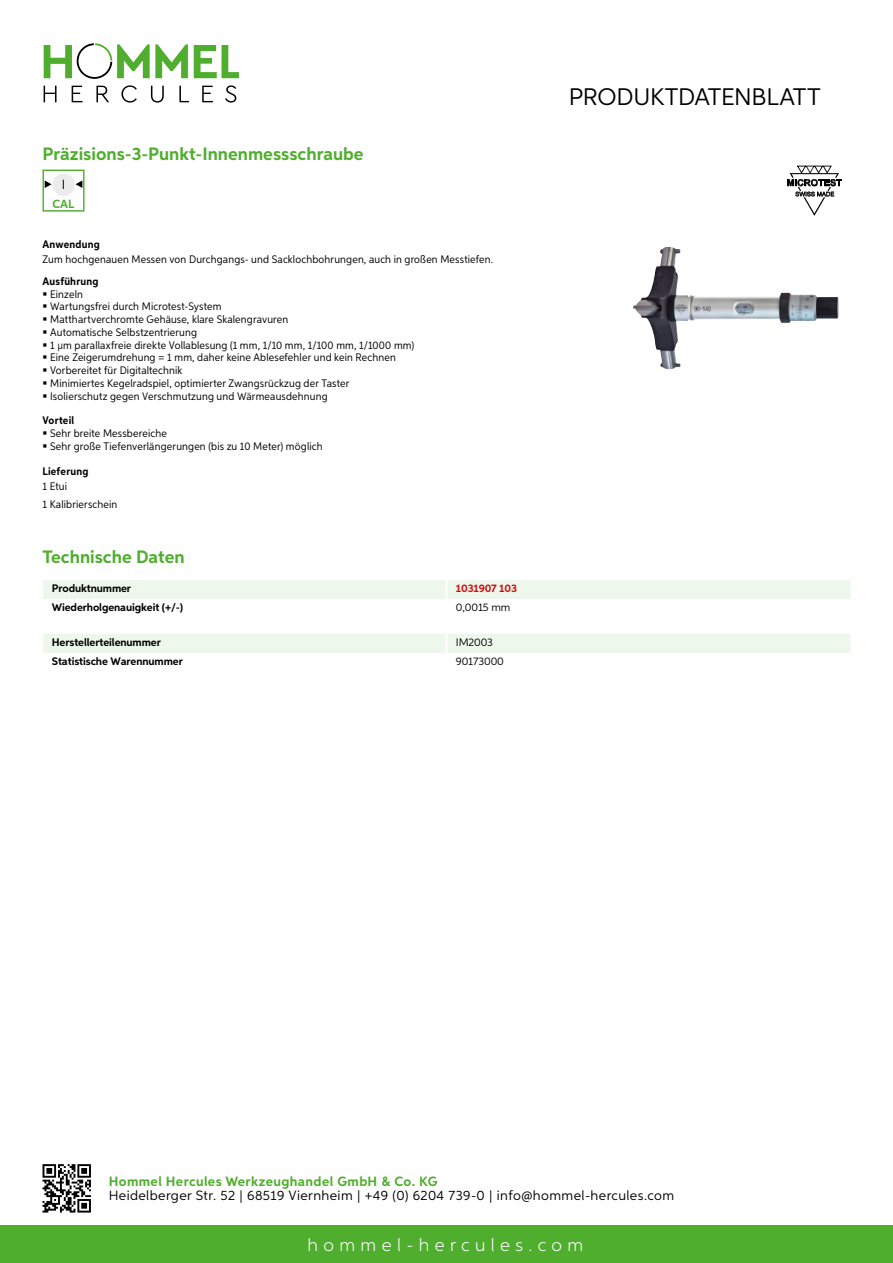
<style>
.page{position:relative;width:893px;height:1263px;background:#fff}
.page>*{position:absolute;margin:0;border:0;box-sizing:border-box;transform-origin:0 0}
.t1{font:24px "Aspira";letter-spacing:-.01em;color:#000}
.t2{font:700 18px "Aspira";color:#50ae2f}
.t3{font:300 18px "Aspira";letter-spacing:.3em;color:#fff}
.t4{font:13.5px "Aspira";letter-spacing:.03em;color:#000}
.t5{font:700 13.5px "Aspira";letter-spacing:.03em;color:#50ae2f}
.t6{font:13.35px "Aspira";color:#000}
.t7{font:700 11.85px "Aspira";color:#50ae2f}
.t8{font:10.95px/12.8px "Aspira Nar";letter-spacing:.015em;color:#000}
.t9{font:700 10.95px "Aspira";letter-spacing:-.01em;color:#000}
.t10{font:700 10.95px "Aspira Nar";letter-spacing:.02em;color:#000}
.t11{font:10.95px "Aspira";letter-spacing:-.01em;color:#000}
.t12{font:700 10.95px "Aspira";letter-spacing:-.01em;color:#cd1013}
</style>
<div class="page">
<div style="left:0;top:1226px;width:893px;height:37px;background:#50ae2f"></div>
<svg style="left:43px;top:1164px;width:48px;height:48px"></svg>
<svg style="left:194px;top:45px;width:45px;height:33px"></svg>
<svg style="left:44px;top:43px;width:144px;height:36px"></svg>
<svg style="left:44px;top:86px;width:13px;height:16px"></svg>
<svg style="left:72px;top:86px;width:10px;height:16px"></svg>
<svg style="left:96px;top:86px;width:13px;height:16px"></svg>
<svg style="left:121px;top:85px;width:16px;height:18px"></svg>
<svg style="left:151px;top:86px;width:13px;height:17px"></svg>
<svg style="left:179px;top:86px;width:10px;height:16px"></svg>
<svg style="left:202px;top:86px;width:11px;height:16px"></svg>
<svg style="left:225px;top:85px;width:11px;height:18px"></svg>
<div style="left:43px;top:580px;width:807px;height:19px;background:#eef7eb"></div>
<div style="left:43px;top:634px;width:807px;height:19px;background:#eef7eb"></div>
<div style="left:43px;top:170px;width:42px;height:42px;border:1px solid #50ae2f"></div>
<div style="left:52px;top:173px;width:23px;height:23px;background:#ececec;border-radius:50%"></div>
<svg style="left:76px;top:180px;width:6px;height:8px"></svg>
<svg style="left:45px;top:180px;width:7px;height:8px"></svg>
<img style="left:633px;top:247px;width:206px;height:122px">
<svg style="left:787px;top:166px;width:55px;height:50px"></svg>
<h2 class="t2" style="left:43px;top:142px;width:323px">Präzisions-3-Punkt-Innenmessschraube</h2>
<p class="t6" style="left:62px;top:176px;width:5px">I</p>
<p class="t7" style="left:53px;top:196px;width:23px">CAL</p>
<p class="t10" style="left:43px;top:237px;width:59px">Anwendung</p>
<p class="t8" style="left:43px;top:252px;width:452px">Zum hochgenauen Messen von Durchgangs- und Sacklochbohrungen, auch in großen Messtiefen.</p>
<p class="t10" style="left:43px;top:274px;width:58px">Ausführung</p>
<p class="t8" style="left:50px;top:287px;width:366px">Einzeln<br>Wartungsfrei durch Microtest-System<br>Matthartverchromte Gehäuse, klare Skalengravuren<br>Automatische Selbstzentrierung<br>1 µm parallaxfreie direkte Vollablesung (1 mm, 1/10 mm, 1/100 mm, 1/1000 mm)<br>Eine Zeigerumdrehung = 1 mm, daher keine Ablesefehler und kein Rechnen Vorbereitet für Digitaltechnik<br>Minimiertes Kegelradspiel, optimierter Zwangsrückzug der Taster<br>Isolierschutz gegen Verschmutzung und Wärmeausdehnung</p>
<p class="t10" style="left:43px;top:414px;width:33px">Vorteil</p>
<p class="t8" style="left:50px;top:426px;width:274px">Sehr breite Messbereiche<br>Sehr große Tiefenverlängerungen (bis zu 10 Meter) möglich</p>
<p class="t10" style="left:43px;top:464px;width:47px">Lieferung</p>
<p class="t8" style="left:43px;top:477px;width:76px;line-height:17.5px">1 Etui<br>1 Kalibrierschein</p>
<h2 class="t2" style="left:43px;top:546px;width:144px">Technische Daten</h2>
<p class="t9" style="left:52px;top:581px;width:81px">Produktnummer</p>
<p class="t12" style="left:456px;top:581px;width:63px">1031907 103</p>
<p class="t9" style="left:52px;top:601px;width:133px">Wiederholgenauigkeit (+/-)</p>
<p class="t11" style="left:456px;top:601px;width:56px">0,0015 mm</p>
<p class="t9" style="left:52px;top:635px;width:111px">Herstellerteilenummer</p>
<p class="t11" style="left:456px;top:635px;width:39px">IM2003</p>
<p class="t9" style="left:52px;top:654px;width:132px">Statistische Warennummer</p>
<p class="t11" style="left:456px;top:654px;width:50px">90173000</p>
<h1 class="t1" style="left:569px;top:82px;width:253px">Produktdatenblatt</h1>
<p class="t5" style="left:109px;top:1172px;width:330px">Hommel Hercules Werkzeughandel GmbH &amp; Co. KG</p>
<p class="t4" style="left:109px;top:1187px;width:567px">Heidelberger Str. 52 | 68519 Viernheim | +49 (0) 6204 739-0 | info@hommel-hercules.com</p>
<h2 class="t3" style="left:307px;top:1234px;width:277px">hommel-hercules.com</h2>
</div>
